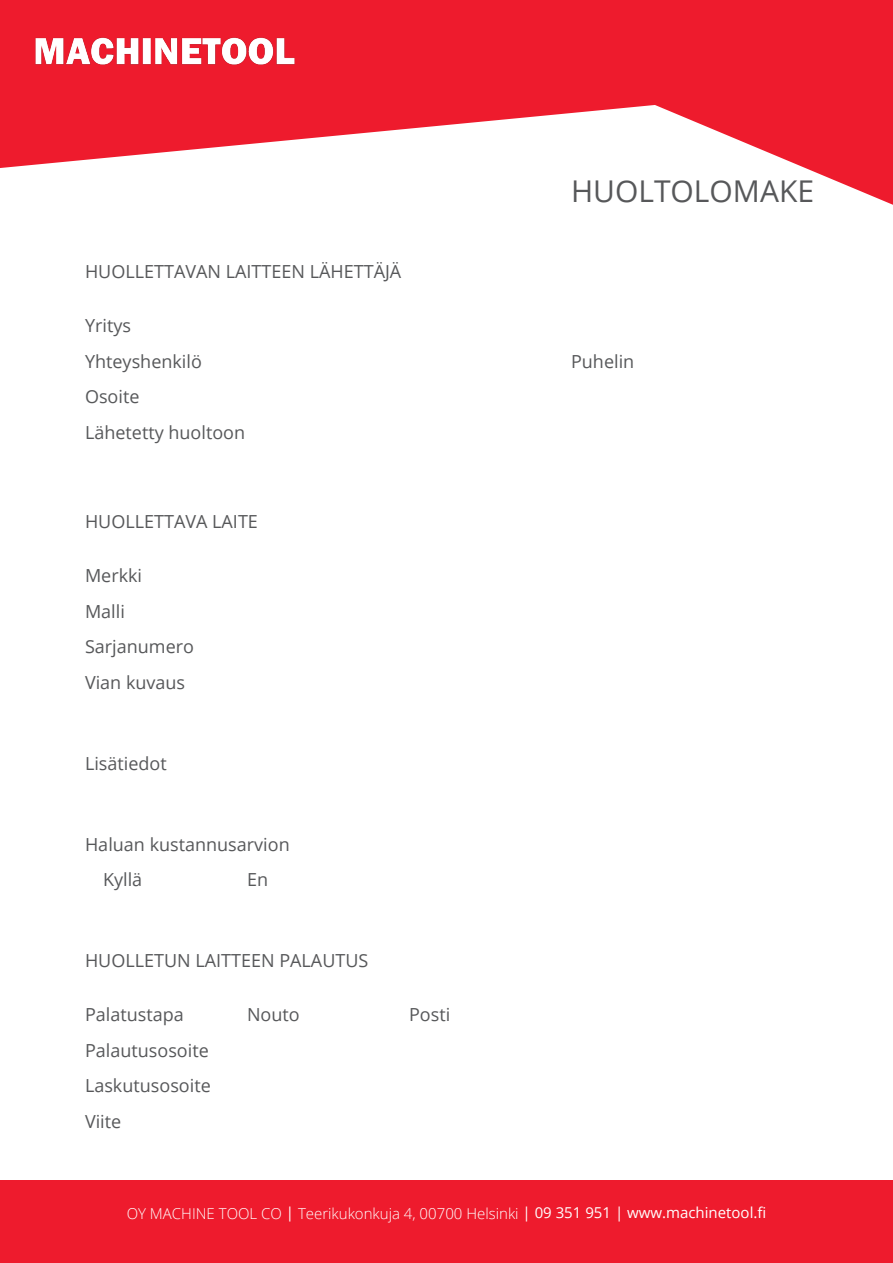
<style>
.page{position:relative;width:893px;height:1263px;background:#fff}
.page>*{position:absolute;margin:0;border:0;box-sizing:border-box;transform-origin:0 0}
.t1{font:30px "Open Sans";color:#57585a}
.t2{font:18px "Open Sans";color:#57585a}
.Otsikko{font:300 15px "Open Sans";color:#fff}
.s1{font-weight:400}
</style>
<div class="page">
<svg style="left:0;top:0;width:531px;height:168px;fill:#ee1b2d"></svg>
<svg style="left:531px;top:0;width:362px;height:205px;fill:#ee1b2d"></svg>
<div style="left:0;top:1181px;width:893px;height:82px;background:#ee1b2d"></div>
<img style="left:30px;top:32px;width:270px;height:39px">
<p class="t1" style="left:571px;top:170px;width:244px">HUOLTOLOMAKE</p>
<p class="t2" style="left:85px;top:259px;width:318px">HUOLLETTAVAN LAITTEEN LÄHETTÄJÄ</p>
<p class="t2" style="left:85px;top:313px;width:47px">Yritys</p>
<p class="t2" style="left:85px;top:349px;width:118px">Yhteyshenkilö</p>
<p class="t2" style="left:571px;top:349px;width:65px">Puhelin</p>
<p class="t2" style="left:85px;top:384px;width:56px">Osoite</p>
<p class="t2" style="left:85px;top:420px;width:162px">Lähetetty huoltoon</p>
<p class="t2" style="left:85px;top:509px;width:174px">HUOLLETTAVA LAITE</p>
<p class="t2" style="left:85px;top:563px;width:59px">Merkki</p>
<p class="t2" style="left:85px;top:599px;width:41px">Malli</p>
<p class="t2" style="left:85px;top:634px;width:110px">Sarjanumero</p>
<p class="t2" style="left:85px;top:670px;width:102px">Vian kuvaus</p>
<p class="t2" style="left:85px;top:751px;width:83px">Lisätiedot</p>
<p class="t2" style="left:85px;top:832px;width:206px">Haluan kustannusarvion</p>
<p class="t2" style="left:103px;top:867px;width:41px">Kyllä</p>
<p class="t2" style="left:247px;top:867px;width:23px">En</p>
<p class="t2" style="left:85px;top:948px;width:285px">HUOLLETUN LAITTEEN PALAUTUS</p>
<p class="t2" style="left:85px;top:1002px;width:100px">Palatustapa</p>
<p class="t2" style="left:247px;top:1002px;width:54px">Nouto</p>
<p class="t2" style="left:409px;top:1002px;width:43px">Posti</p>
<p class="t2" style="left:85px;top:1038px;width:125px">Palautusosoite</p>
<p class="t2" style="left:85px;top:1073px;width:127px">Laskutusosoite</p>
<p class="t2" style="left:85px;top:1109px;width:38px">Viite</p>
<p class="Otsikko" style="left:127px;top:1203px;width:641px">OY MACHINE TOOL CO <span class="s1">|</span> Teerikukonkuja 4, 00700 Helsinki <span class="s1">| 09 351 951 | www.machinetool.fi</span></p>
</div>
